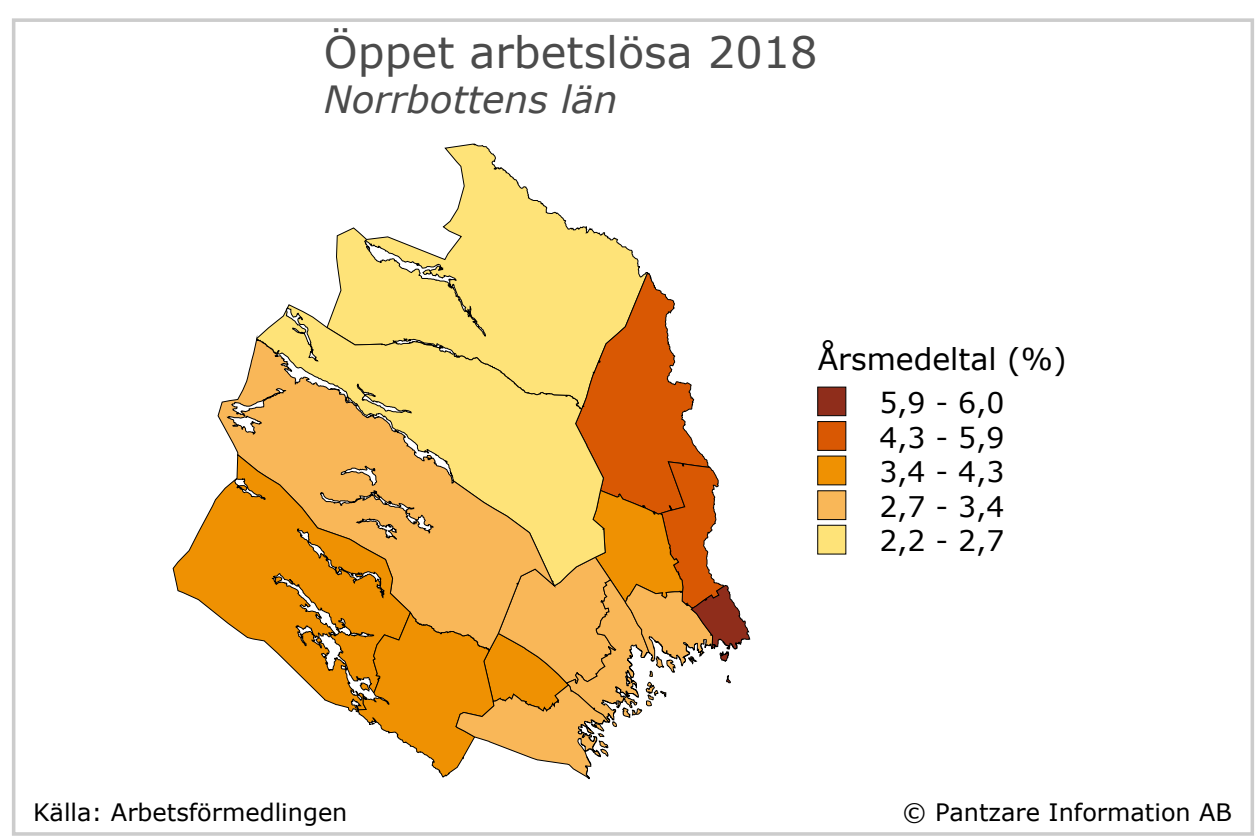
<style>
.page{position:relative;width:1260px;height:840px;background:#fff}
.page>*{position:absolute;margin:0;border:0;box-sizing:border-box;transform-origin:0 0}
.t1{font:43.2px "Verdana";color:#4b4b4b}
.t2{font:italic 37.5px "Verdana";color:#4b4b4b}
.t3{font:30px "Verdana";color:#000}
.t4{font:28.5px/34.5px "Verdana";color:#000;text-align:justify}
.t5{font:24px "Verdana";color:#000}
</style>
<div class="page">
<div style="left:12px;top:18px;width:1242px;height:818px;border:4px solid #ccc"></div>
<svg style="left:544px;top:205px;width:74px;height:34px"></svg>
<svg style="left:336px;top:143px;width:208px;height:96px"></svg>
<svg style="left:172px;top:487px;width:54px;height:136px"></svg>
<svg style="left:226px;top:239px;width:525px;height:541px"></svg>
<div style="left:818px;top:387px;width:28px;height:29px;background:#8f2d1b;border:1px solid #000"></div>
<div style="left:818px;top:422px;width:28px;height:28px;background:#d95803"></div>
<div style="left:818px;top:456px;width:28px;height:29px;background:#ef9102"></div>
<div style="left:818px;top:491px;width:28px;height:29px;background:#f9b758"></div>
<div style="left:818px;top:525px;width:28px;height:29px;background:#fee378"></div>
<h1 class="t1" style="left:324px;top:22px;width:496px">Öppet arbetslösa 2018</h1>
<h2 class="t2" style="left:324px;top:73px;width:295px">Norrbottens län</h2>
<p class="t3" style="left:818px;top:339px;width:250px">Årsmedeltal (%)</p>
<p class="t4" style="left:879px;top:385px;width:127px">5,9 - 6,0<br>4,3 - 5,9<br>3,4 - 4,3<br>2,7 - 3,4<br>2,2 - 2,7</p>
<p class="t5" style="left:33px;top:795px;width:316px">Källa: Arbetsförmedlingen</p>
<p class="t5" style="left:903px;top:796px;width:331px">© Pantzare Information AB</p>
</div>
